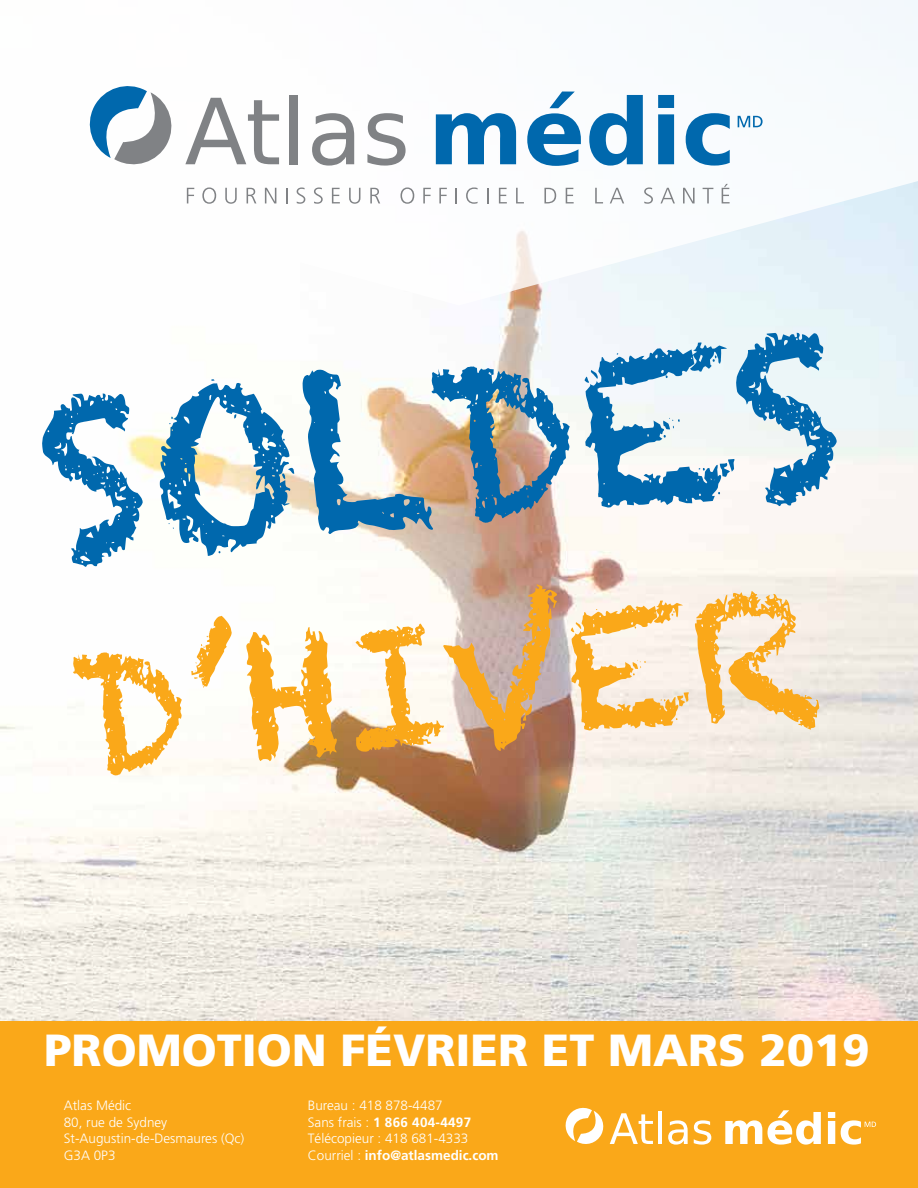
<style>
.page{position:relative;width:918px;height:1188px;background:#fff}
.page>*{position:absolute;margin:0;border:0;box-sizing:border-box;transform-origin:0 0}
.t1{font:211.5px "Chalkduster";color:#0068ad}
.t2{font:166.5px "Chalkduster";color:#faa819}
.t3{font:900 45px "Frutiger";color:#fff}
.t4{font:300 13.5px/16.5px "Frutiger";color:#fff}
.s1{font-weight:700}
</style>
<div class="page">
<img style="left:0;top:305px;width:918px;height:717px">
<div style="left:0;top:1022px;width:918px;height:166px;background:#faa819"></div>
<svg style="left:185px;top:0;width:733px;height:305px"></svg>
<svg style="left:89px;top:86px;width:83px;height:79px"></svg>
<svg style="left:185px;top:98px;width:94px;height:66px"></svg>
<div style="left:290px;top:95px;width:8px;height:69px;background:#808285"></div>
<svg style="left:312px;top:113px;width:42px;height:53px"></svg>
<svg style="left:367px;top:113px;width:39px;height:53px"></svg>
<svg style="left:436px;top:113px;width:80px;height:51px"></svg>
<svg style="left:589px;top:95px;width:54px;height:71px"></svg>
<svg style="left:658px;top:95px;width:16px;height:69px"></svg>
<svg style="left:686px;top:113px;width:44px;height:53px"></svg>
<svg style="left:738px;top:116px;width:25px;height:11px"></svg>
<svg style="left:527px;top:92px;width:54px;height:74px"></svg>
<svg style="left:187px;top:188px;width:7px;height:15px"></svg>
<svg style="left:202px;top:187px;width:14px;height:17px"></svg>
<svg style="left:225px;top:188px;width:12px;height:16px"></svg>
<svg style="left:247px;top:188px;width:9px;height:15px"></svg>
<svg style="left:265px;top:188px;width:11px;height:15px"></svg>
<svg style="left:286px;top:188px;width:2px;height:15px"></svg>
<svg style="left:297px;top:187px;width:8px;height:17px"></svg>
<svg style="left:314px;top:187px;width:9px;height:17px"></svg>
<svg style="left:332px;top:188px;width:8px;height:15px"></svg>
<svg style="left:349px;top:188px;width:11px;height:16px"></svg>
<svg style="left:370px;top:188px;width:10px;height:15px"></svg>
<svg style="left:400px;top:187px;width:14px;height:17px"></svg>
<svg style="left:423px;top:188px;width:8px;height:15px"></svg>
<svg style="left:439px;top:188px;width:8px;height:15px"></svg>
<svg style="left:455px;top:188px;width:2px;height:15px"></svg>
<svg style="left:466px;top:187px;width:12px;height:17px"></svg>
<svg style="left:488px;top:188px;width:1px;height:15px"></svg>
<svg style="left:499px;top:188px;width:8px;height:15px"></svg>
<svg style="left:516px;top:188px;width:8px;height:15px"></svg>
<svg style="left:544px;top:188px;width:12px;height:15px"></svg>
<svg style="left:566px;top:188px;width:8px;height:15px"></svg>
<svg style="left:595px;top:188px;width:8px;height:15px"></svg>
<svg style="left:610px;top:188px;width:14px;height:15px"></svg>
<svg style="left:644px;top:187px;width:9px;height:17px"></svg>
<svg style="left:661px;top:188px;width:14px;height:15px"></svg>
<svg style="left:683px;top:188px;width:12px;height:15px"></svg>
<svg style="left:703px;top:188px;width:10px;height:15px"></svg>
<svg style="left:722px;top:184px;width:8px;height:19px"></svg>
<svg style="left:565px;top:1107px;width:88px;height:37px"></svg>
<hr style="left:658px;top:1112px;width:4px;height:32px;background:#fff">
<svg style="left:668px;top:1120px;width:20px;height:25px"></svg>
<svg style="left:694px;top:1120px;width:17px;height:25px"></svg>
<svg style="left:725px;top:1120px;width:37px;height:24px"></svg>
<svg style="left:768px;top:1110px;width:53px;height:35px"></svg>
<svg style="left:828px;top:1112px;width:7px;height:32px"></svg>
<svg style="left:841px;top:1120px;width:35px;height:25px"></svg>
<h1 class="t1" style="left:30px;top:358px;width:803px;rotate:-5deg">SOLDES</h1>
<h2 class="t2" style="left:65px;top:619px;width:749px;rotate:-5deg">D’HIVER</h2>
<h3 class="t3" style="left:44px;top:1023px;width:827px">PROMOTION FÉVRIER ET MARS 2019</h3>
<p class="t4" style="left:64px;top:1098px;width:182px">Atlas Médic<br>80, rue de Sydney<br>St-Augustin-de-Desmaures (Qc)<br>G3A 0P3</p>
<p class="t4" style="left:308px;top:1098px;width:192px">Bureau : 418 878-4487<br>Sans frais : <span class="s1">1 866 404-4497<br></span>Télécopieur : 418 681-4333<br>Courriel : <span class="s1">info@atlasmedic.com</span></p>
</div>
